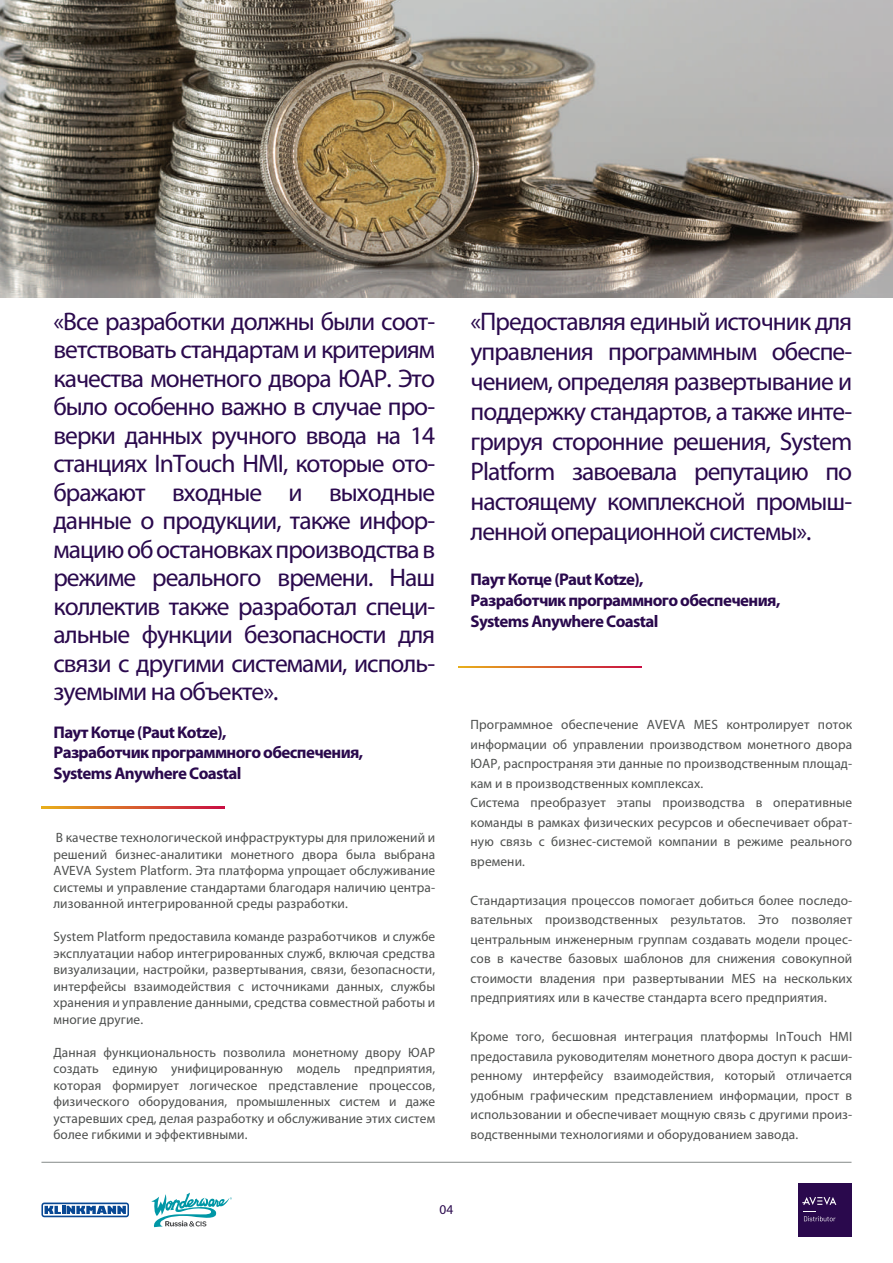
<style>
.page{position:relative;width:893px;height:1263px;background:#fff}
.page>*{position:absolute;margin:0;border:0;box-sizing:border-box;transform-origin:0 0}
.t1{font:25.5px/28.5px "Myriad Pro";letter-spacing:-.035em;color:#2a094d;text-align:justify}
.t2{font:700 16.95px/20.7px "Myriad Pro";letter-spacing:-.035em;color:#2a094d}
.t3{font:13.5px/19.5px "Myriad Pro";letter-spacing:.01em;color:#4e504f;text-align:justify}
.t4{font:13.5px "Myriad Pro";color:#2a094d}
</style>
<div class="page">
<div style="left:798px;top:1183px;width:53px;height:54px;background:#2a094d"></div>
<svg style="left:802px;top:1197px;width:34px;height:8px"></svg>
<svg style="left:803px;top:1211px;width:32px;height:10px"></svg>
<svg style="left:41px;top:1202px;width:88px;height:15px"></svg>
<svg style="left:151px;top:1192px;width:81px;height:35px"></svg>
<hr style="left:41px;top:1162px;width:810px;height:1px;background:#858a88">
<svg style="left:42px;top:806px;width:183px;height:2px"></svg>
<svg style="left:459px;top:666px;width:183px;height:2px"></svg>
<img style="left:0;top:0;width:893px;height:297px">
<p class="t1" style="left:53px;top:306px;width:383px">«Все разработки должны были соот&shy;ветствовать стандартам и критериям качества монетного двора ЮАР. Это было особенно важно в случае про&shy;верки данных ручного ввода на 14 станциях InTouch HMI, которые ото&shy;бражают входные и выходные данные о продукции, также инфор&shy;мацию об остановках производства в режиме реального времени. Наш коллектив также разработал специ&shy;альные функции безопасности для связи с другими системами, исполь&shy;зуемыми на объекте».</p>
<p class="t2" style="left:53px;top:721px;width:311px">Паут Котце (Paut Kotze),<br>Разработчик программного обеспечения,<br>Systems Anywhere Coastal</p>
<p class="t3" style="left:53px;top:829px;width:383px;line-height:16.5px">В качестве технологической инфраструктуры для приложений и решений бизнес-аналитики монетного двора была выбрана AVEVA System Platform. Эта платформа упрощает обслуживание системы и управление стандартами благодаря наличию центра&shy;лизованной интегрированной среды разработки.</p>
<p class="t3" style="left:53px;top:928px;width:383px;line-height:16.5px">System Platform предоставила команде разработчиков и службе эксплуатации набор интегрированных служб, включая средства визуализации, настройки, развертывания, связи, безопасности, интерфейсы взаимодействия с источниками данных, службы хранения и управление данными, средства совместной работы и многие другие.</p>
<p class="t3" style="left:53px;top:1044px;width:383px;line-height:16.5px">Данная функциональность позволила монетному двору ЮАР создать единую унифицированную модель предприятия, которая формирует логическое представление процессов, физического оборудования, промышленных систем и даже устаревших сред, делая разработку и обслуживание этих систем более гибкими и эффективными.</p>
<p class="t1" style="left:470px;top:306px;width:383px;line-height:30px">«Предоставляя единый источник для управления программным обеспе&shy;чением, определяя развертывание и поддержку стандартов, а также инте&shy;грируя сторонние решения, System Platform завоевала репутацию по настоящему комплексной промыш&shy;ленной операционной системы».</p>
<p class="t2" style="left:470px;top:568px;width:311px">Паут Котце (Paut Kotze),<br>Разработчик программного обеспечения,<br>Systems Anywhere Coastal</p>
<p class="t3" style="left:470px;top:715px;width:383px;text-align:left">Программное обеспечение AVEVA MES контролирует поток информации об управлении производством монетного двора ЮАР, распространяя эти данные по производственным площад&shy;кам и в производственных комплексах.<br>Система преобразует этапы производства в оперативные команды в рамках физических ресурсов и обеспечивает обрат&shy;ную связь с бизнес-системой компании в режиме реального времени.</p>
<p class="t3" style="left:470px;top:890px;width:383px">Стандартизация процессов помогает добиться более последо&shy;вательных производственных результатов. Это позволяет центральным инженерным группам создавать модели процес&shy;сов в качестве базовых шаблонов для снижения совокупной стоимости владения при развертывании MES на нескольких предприятиях или в качестве стандарта всего предприятия.</p>
<p class="t3" style="left:470px;top:1027px;width:383px">Кроме того, бесшовная интеграция платформы InTouch HMI предоставила руководителям монетного двора доступ к расши&shy;ренному интерфейсу взаимодействия, который отличается удобным графическим представлением информации, прост в использовании и обеспечивает мощную связь с другими произ&shy;водственными технологиями и оборудованием завода.</p>
<p class="t4" style="left:439px;top:1201px;width:15px">04</p>
</div>
